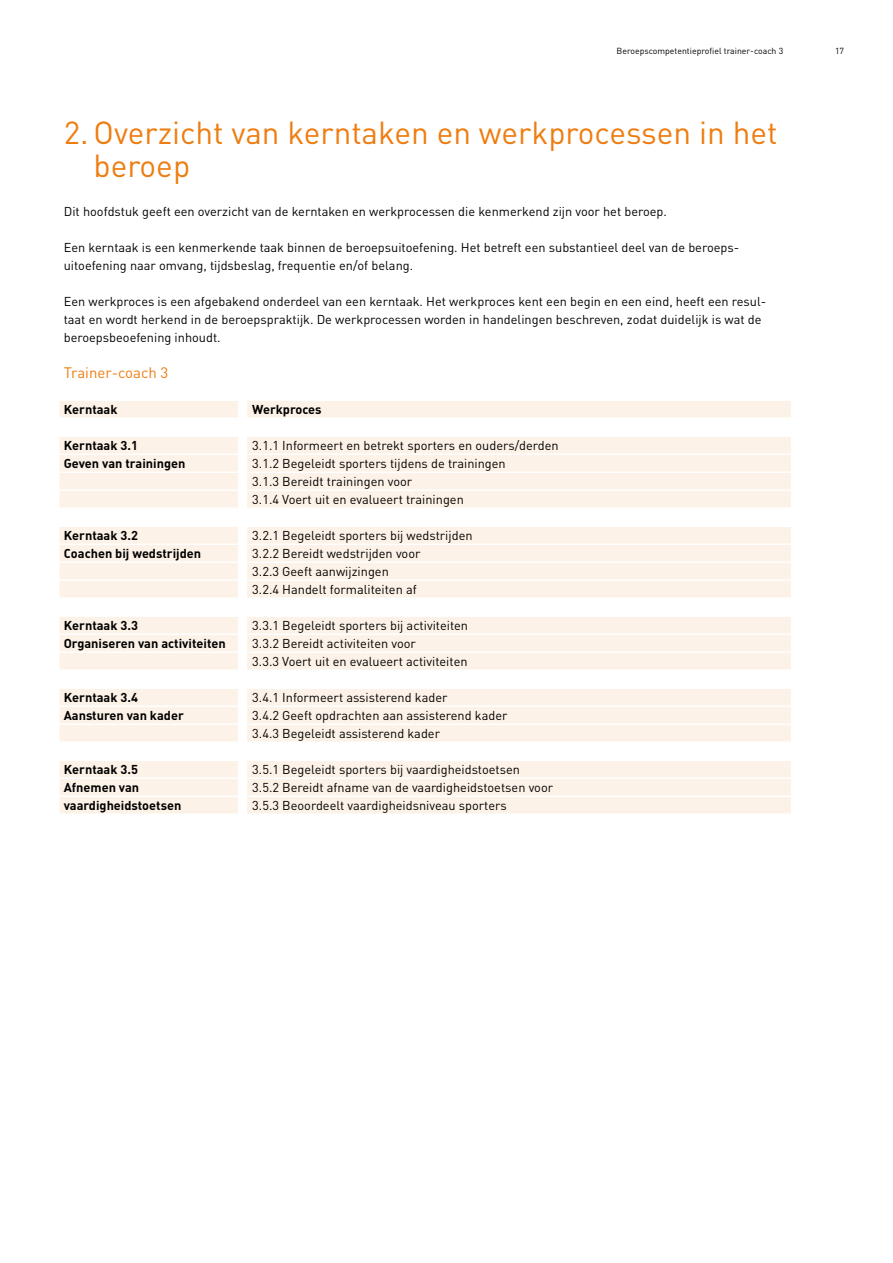
<style>
.page{position:relative;width:893px;height:1263px;background:#fff}
.page>*{position:absolute;margin:0;border:0;box-sizing:border-box;transform-origin:0 0}
.t1{font:31.5px/33px "DIN";color:#ee7d11}
.t2{font:15px "DIN";color:#ee7d11}
.t3{font:12.75px/18px "DIN";color:#000}
.t4{font:700 12.75px/18px "DIN";color:#000}
.t5{font:8.7px "DIN";color:#000}
</style>
<div class="page">
<div style="left:60px;top:401px;width:731px;height:16px;background:#fdf2e7"></div>
<div style="left:60px;top:437px;width:731px;height:16px;background:#fdf2e7"></div>
<div style="left:60px;top:455px;width:731px;height:16px;background:#fdf2e7"></div>
<div style="left:60px;top:473px;width:731px;height:16px;background:#fdf2e7"></div>
<div style="left:60px;top:491px;width:731px;height:16px;background:#fdf2e7"></div>
<div style="left:60px;top:527px;width:731px;height:16px;background:#fdf2e7"></div>
<div style="left:60px;top:545px;width:731px;height:16px;background:#fdf2e7"></div>
<div style="left:60px;top:563px;width:731px;height:16px;background:#fdf2e7"></div>
<div style="left:60px;top:581px;width:731px;height:16px;background:#fdf2e7"></div>
<div style="left:60px;top:617px;width:731px;height:16px;background:#fdf2e7"></div>
<div style="left:60px;top:635px;width:731px;height:16px;background:#fdf2e7"></div>
<div style="left:60px;top:653px;width:731px;height:16px;background:#fdf2e7"></div>
<div style="left:60px;top:689px;width:731px;height:16px;background:#fdf2e7"></div>
<div style="left:60px;top:707px;width:731px;height:16px;background:#fdf2e7"></div>
<div style="left:60px;top:725px;width:731px;height:16px;background:#fdf2e7"></div>
<div style="left:60px;top:761px;width:731px;height:16px;background:#fdf2e7"></div>
<div style="left:60px;top:779px;width:731px;height:16px;background:#fdf2e7"></div>
<div style="left:60px;top:797px;width:731px;height:16px;background:#fdf2e7"></div>
<div style="left:238px;top:397px;width:9px;height:443px;background:#fff"></div>
<p class="t5" style="left:617px;top:45px;width:168px">Beroepscompetentieprofiel trainer-coach 3</p>
<h1 class="t1" style="left:94px;top:116px;width:685px;text-indent:-30px">2.Overzicht van kerntaken en werkprocessen in het beroep</h1>
<p class="t3" style="left:64px;top:202px;width:605px">Dit hoofdstuk geeft een overzicht van de kerntaken en werkprocessen die kenmerkend zijn voor het beroep.</p>
<p class="t3" style="left:64px;top:238px;width:677px">Een kerntaak is een kenmerkende taak binnen de beroepsuitoefening. Het betreft een substantieel deel van de beroeps&shy;uitoefening naar omvang, tijdsbeslag, frequentie en/of belang.</p>
<p class="t3" style="left:64px;top:292px;width:704px">Een werkproces is een afgebakend onderdeel van een kerntaak. Het werkproces kent een begin en een eind, heeft een resul&shy;taat en wordt herkend in de beroepspraktijk. De werkprocessen worden in handelingen beschreven, zodat duidelijk is wat de beroepsbeoefening inhoudt.</p>
<p class="t2" style="left:64px;top:363px;width:106px">Trainer-coach 3</p>
<p class="t4" style="left:64px;top:400px;width:55px">Kerntaak</p>
<p class="t4" style="left:252px;top:400px;width:71px">Werkproces</p>
<p class="t4" style="left:64px;top:436px;width:123px">Kerntaak 3.1<br>Geven van trainingen</p>
<p class="t3" style="left:252px;top:436px;width:308px">3.1.1 Informeert en betrekt sporters en ouders/derden 3.1.2 Begeleidt sporters tijdens de trainingen<br>3.1.3 Bereidt trainingen voor<br>3.1.4 Voert uit en evalueert trainingen</p>
<p class="t4" style="left:64px;top:526px;width:139px">Kerntaak 3.2<br>Coachen bij wedstrijden</p>
<p class="t3" style="left:252px;top:526px;width:222px">3.2.1 Begeleidt sporters bij wedstrijden 3.2.2 Bereidt wedstrijden voor<br>3.2.3 Geeft aanwijzingen<br>3.2.4 Handelt formaliteiten af</p>
<p class="t4" style="left:64px;top:616px;width:163px">Kerntaak 3.3<br>Organiseren van activiteiten</p>
<p class="t3" style="left:252px;top:616px;width:217px">3.3.1 Begeleidt sporters bij activiteiten<br>3.3.2 Bereidt activiteiten voor<br>3.3.3 Voert uit en evalueert activiteiten</p>
<p class="t4" style="left:64px;top:688px;width:122px">Kerntaak 3.4<br>Aansturen van kader</p>
<p class="t3" style="left:252px;top:688px;width:257px">3.4.1 Informeert assisterend kader<br>3.4.2 Geeft opdrachten aan assisterend kader<br>3.4.3 Begeleidt assisterend kader</p>
<p class="t4" style="left:64px;top:760px;width:119px">Kerntaak 3.5<br>Afnemen van vaardigheidstoetsen</p>
<p class="t3" style="left:252px;top:760px;width:302px">3.5.1 Begeleidt sporters bij vaardigheidstoetsen<br>3.5.2 Bereidt afname van de vaardigheidstoetsen voor<br>3.5.3 Beoordeelt vaardigheidsniveau sporters</p>
<p class="t5" style="left:835px;top:45px;width:11px">17</p>
</div>
